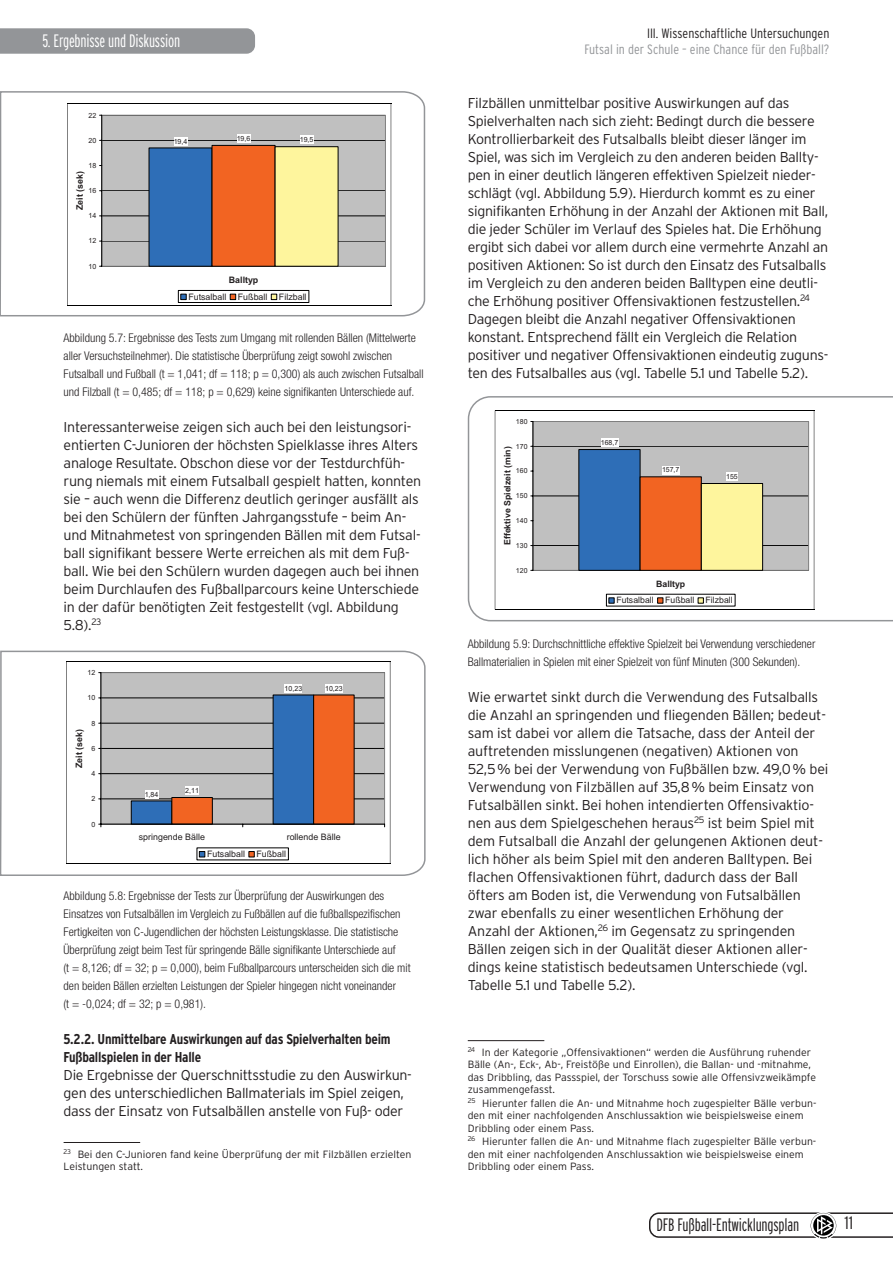
<style>
.page{position:relative;width:893px;height:1263px;background:#fff}
.page>*{position:absolute;margin:0;border:0;box-sizing:border-box;transform-origin:0 0}
.t1{font:300 extra-condensed 18px "Interstate";letter-spacing:-.01em;color:#231f20}
.t2{font:300 extra-condensed 18px "Interstate";letter-spacing:-.01em;color:#fff}
.t3{font:300 condensed 18px "Interstate";color:#231f20}
.t4{font:300 14.25px/18px "Interstate";letter-spacing:-.02em;color:#231f20}
.t5{font:700 condensed 14.25px/18px "Interstate";letter-spacing:-.015em;color:#231f20}
.t6{font:300 condensed 13.5px "Interstate";color:#939598}
.t7{font:300 condensed 13.5px "Interstate";color:#231f20}
.t8{font:300 condensed 12px/18px "Helvetica Neue LT";color:#231f20}
.t9{font:300 10.5px/12.8px "Interstate";color:#231f20}
.t10{font:8.85px "Arial OV DWCGAC+HPITLT";color:#231f20}
.t11{font:8.85px "Arial OV VWCGAC+IXUHID";color:#231f20}
.t12{font:8.85px "Arial OV PVCGAC+TUYEQJ";color:#231f20}
.t13{font:8.85px "Anonymous 581";color:#231f20}
.t14{font:8.85px "Arial OV FWCGAC,Bold+VKYVXT";color:#231f20}
.t15{font:8.85px "Anonymous 590";color:#231f20}
.t16{font:8.7px "Anonymous 590";color:#231f20}
.t17{font:7.05px "Arial OV PVCGAC+TUYEQJ";color:#231f20}
.t18{font:7.05px "Arial OV DWCGAC+HPITLT";letter-spacing:.005em;color:#231f20}
.t19{font:7.05px "Arial OV VWCGAC+IXUHID";letter-spacing:.005em;color:#231f20}
.s1{font-family:"Arial OV XWCGAC,Bold+ZJHGRB"}
.s2{font-family:"Anonymous 582"}
.s3{font-family:"Anonymous 584"}
.s4{font-family:"Arial OV RVCGAC,Bold+ZLVXIS"}
.s5{font-family:"Anonymous 591"}
</style>
<div class="page">
<svg style="left:0;top:91px;width:425px;height:225px"></svg>
<svg style="left:0;top:651px;width:425px;height:225px"></svg>
<hr style="left:64px;top:1142px;width:76px;height:1px;background:#231f20">
<hr style="left:468px;top:1040px;width:76px;height:1px;background:#231f20">
<svg style="left:0;top:28px;width:255px;height:26px;background:#96979a"></svg>
<svg style="left:649px;top:1212px;width:243px;height:27px"></svg>
<svg style="left:468px;top:396px;width:424px;height:225px"></svg>
<p class="t2" style="left:42px;top:34px;width:139px">5. Ergebnisse und Diskussion</p>
<p class="t7" style="left:647px;top:28px;width:184px">III. Wissenschaftliche Untersuchungen</p>
<p class="t6" style="left:584px;top:44px;width:246px">Futsal in der Schule – eine Chance für den Fußball?</p>
<p class="t19" style="left:88px;top:111px;width:9px">22</p>
<p class="t19" style="left:88px;top:136px;width:9px">20</p>
<p class="t19" style="left:88px;top:161px;width:9px">18</p>
<p class="t13" style="left:75px;top:210px;width:41px;rotate:-90deg">Zeit (sek)</p>
<p class="t19" style="left:88px;top:187px;width:9px">16</p>
<p class="t19" style="left:88px;top:212px;width:9px">14</p>
<p class="t19" style="left:88px;top:237px;width:9px">12</p>
<p class="t19" style="left:88px;top:262px;width:9px">10</p>
<p class="t19" style="left:174px;top:137px;width:15px">19,4</p>
<p class="t19" style="left:237px;top:134px;width:15px">19,6</p>
<p class="t19" style="left:300px;top:136px;width:15px">19,5</p>
<p class="t13" style="left:229px;top:274px;width:31px"><span class="s1">B</span>alltyp</p>
<p class="t11" style="left:188px;top:292px;width:40px"><span class="s2">F</span>utsalball</p>
<p class="t11" style="left:238px;top:292px;width:31px"><span class="s2">F</span>ußball</p>
<p class="t11" style="left:279px;top:292px;width:29px"><span class="s2">F</span>ilzball</p>
<p class="t8" style="left:64px;top:330px;width:361px">Abbildung 5.7: Ergebnisse des Tests zum Umgang mit rollenden Bällen (Mittelwerte aller Versuchsteilnehmer). Die statistische Überprüfung zeigt sowohl zwischen Futsalball und Fußball (t = 1,041; df = 118; p = 0,300) als auch zwischen Futsalball und Filzball (t = 0,485; df = 118; p = 0,629) keine signifikanten Unterschiede auf.</p>
<p class="t4" style="left:64px;top:419px;width:359px">Interessanterweise zeigen sich auch bei den leistungsori&shy;entierten C-Junioren der höchsten Spielklasse ihres Alters analoge Resultate. Obschon diese vor der Testdurchfüh&shy;rung niemals mit einem Futsalball gespielt hatten, konnten sie – auch wenn die Differenz deutlich geringer ausfällt als bei den Schülern der fünften Jahrgangsstufe – beim An&shy;und Mitnahmetest von springenden Bällen mit dem Futsal&shy;ball signifikant bessere Werte erreichen als mit dem Fuß&shy;ball. Wie bei den Schülern wurden dagegen auch bei ihnen beim Durchlaufen des Fußballparcours keine Unterschiede in der dafür benötigten Zeit festgestellt (vgl. Abbildung 5.8).<sup>23</sup></p>
<p class="t18" style="left:88px;top:670px;width:9px">12</p>
<p class="t18" style="left:88px;top:695px;width:9px">10</p>
<p class="t18" style="left:92px;top:721px;width:5px">8</p>
<p class="t14" style="left:74px;top:768px;width:41px;rotate:-90deg">Zeit (sek)</p>
<p class="t18" style="left:92px;top:746px;width:5px">6</p>
<p class="t18" style="left:92px;top:771px;width:5px">4</p>
<p class="t18" style="left:92px;top:796px;width:5px">2</p>
<p class="t18" style="left:92px;top:821px;width:5px">0</p>
<p class="t18" style="left:145px;top:791px;width:15px">1,84</p>
<p class="t18" style="left:185px;top:788px;width:15px">2,11</p>
<p class="t18" style="left:284px;top:686px;width:19px">10,23</p>
<p class="t18" style="left:325px;top:686px;width:19px">10,23</p>
<p class="t10" style="left:139px;top:834px;width:68px">springende <span class="s3">B</span>älle</p>
<p class="t10" style="left:287px;top:834px;width:55px">rollende <span class="s3">B</span>älle</p>
<p class="t10" style="left:207px;top:851px;width:40px"><span class="s3">F</span>utsalball</p>
<p class="t10" style="left:256px;top:851px;width:31px"><span class="s3">F</span>ußball</p>
<p class="t8" style="left:64px;top:888px;width:348px">Abbildung 5.8: Ergebnisse der Tests zur Überprüfung der Auswirkungen des Einsatzes von Futsalbällen im Vergleich zu Fußbällen auf die fußballspezifischen Fertigkeiten von C-Jugendlichen der höchsten Leistungsklasse. Die statistische Überprüfung zeigt beim Test für springende Bälle signifikante Unterschiede auf<br>(t = 8,126; df = 32; p = 0,000), beim Fußballparcours unterscheiden sich die mit den beiden Bällen erzielten Leistungen der Spieler hingegen nicht voneinander<br>(t = -0,024; df = 32; p = 0,981).</p>
<p class="t5" style="left:64px;top:1031px;width:328px">5.2.2. Unmittelbare Auswirkungen auf das Spielverhalten beim<br>Fußballspielen in der Halle</p>
<p class="t4" style="left:64px;top:1067px;width:350px">Die Ergebnisse der Querschnittsstudie zu den Auswirkun&shy;gen des unterschiedlichen Ballmaterials im Spiel zeigen, dass der Einsatz von Futsalbällen anstelle von Fuß- oder</p>
<p class="t9" style="left:64px;top:1148px;width:349px"><sup>23</sup> Bei den C-Junioren fand keine Überprüfung der mit Filzbällen erzielten<br>Leistungen statt.</p>
<p class="t4" style="left:468px;top:95px;width:362px">Filzbällen unmittelbar positive Auswirkungen auf das Spielverhalten nach sich zieht: Bedingt durch die bessere Kontrollierbarkeit des Futsalballs bleibt dieser länger im Spiel, was sich im Vergleich zu den anderen beiden Ballty&shy;pen in einer deutlich längeren effektiven Spielzeit nieder&shy;schlägt (vgl. Abbildung 5.9). Hierdurch kommt es zu einer signifikanten Erhöhung in der Anzahl der Aktionen mit Ball, die jeder Schüler im Verlauf des Spieles hat. Die Erhöhung ergibt sich dabei vor allem durch eine vermehrte Anzahl an positiven Aktionen: So ist durch den Einsatz des Futsalballs im Vergleich zu den anderen beiden Balltypen eine deutli&shy;che Erhöhung positiver Offensivaktionen festzustellen.<sup>24<br></sup>Dagegen bleibt die Anzahl negativer Offensivaktionen konstant. Entsprechend fällt ein Vergleich die Relation positiver und negativer Offensivaktionen eindeutig zuguns&shy;ten des Futsalballes aus (vgl. Tabelle 5.1 und Tabelle 5.2).</p>
<p class="t17" style="left:516px;top:417px;width:13px">180</p>
<p class="t17" style="left:516px;top:442px;width:13px">170</p>
<p class="t16" style="left:502px;top:545px;width:100px;rotate:-90deg"><span class="s4">E</span>ffektive Spielzeit (min)</p>
<p class="t17" style="left:516px;top:467px;width:13px">160</p>
<p class="t17" style="left:516px;top:492px;width:13px">150</p>
<p class="t17" style="left:516px;top:517px;width:13px">140</p>
<p class="t17" style="left:516px;top:541px;width:13px">130</p>
<p class="t17" style="left:516px;top:566px;width:13px">120</p>
<p class="t17" style="left:600px;top:439px;width:19px">168,7</p>
<p class="t17" style="left:662px;top:466px;width:19px">157,7</p>
<p class="t15" style="left:656px;top:578px;width:31px"><span class="s4">B</span>alltyp</p>
<p class="t17" style="left:726px;top:473px;width:13px">155</p>
<p class="t12" style="left:616px;top:595px;width:39px"><span class="s5">F</span>utsalball</p>
<p class="t12" style="left:665px;top:595px;width:31px"><span class="s5">F</span>ußball</p>
<p class="t12" style="left:705px;top:595px;width:29px"><span class="s5">F</span>ilzball</p>
<p class="t8" style="left:468px;top:636px;width:349px">Abbildung 5.9: Durchschnittliche effektive Spielzeit bei Verwendung verschiedener<br>Ballmaterialien in Spielen mit einer Spielzeit von fünf Minuten (300 Sekunden).</p>
<p class="t4" style="left:468px;top:689px;width:362px">Wie erwartet sinkt durch die Verwendung des Futsalballs die Anzahl an springenden und fliegenden Bällen; bedeut&shy;sam ist dabei vor allem die Tatsache, dass der Anteil der auftretenden misslungenen (negativen) Aktionen von 52,5% bei der Verwendung von Fußbällen bzw. 49,0% bei Verwendung von Filzbällen auf 35,8% beim Einsatz von Futsalbällen sinkt. Bei hohen intendierten Offensivaktio&shy;nen aus dem Spielgeschehen heraus<sup>25</sup> ist beim Spiel mit dem Futsalball die Anzahl der gelungenen Aktionen deut&shy;lich höher als beim Spiel mit den anderen Balltypen. Bei flachen Offensivaktionen führt, dadurch dass der Ball öfters am Boden ist, die Verwendung von Futsalbällen zwar ebenfalls zu einer wesentlichen Erhöhung der Anzahl der Aktionen,<sup>26</sup> im Gegensatz zu springenden Bällen zeigen sich in der Qualität dieser Aktionen aller&shy;dings keine statistisch bedeutsamen Unterschiede (vgl.<br>Tabelle 5.1 und Tabelle 5.2).</p>
<p class="t9" style="left:468px;top:1046px;width:350px"><sup>24</sup> In der Kategorie „Offensivaktionen“ werden die Ausführung ruhender Bälle (An-, Eck-, Ab-, Freistöße und Einrollen), die Ballan- und -mitnahme, das Dribbling, das Passspiel, der Torschuss sowie alle Offensivzweikämpfe zusammengefasst.<br><sup>25</sup> Hierunter fallen die An- und Mitnahme hoch zugespielter Bälle verbun&shy;den mit einer nachfolgenden Anschlussaktion wie beispielsweise einem Dribbling oder einem Pass.<br><sup>26</sup> Hierunter fallen die An- und Mitnahme flach zugespielter Bälle verbun&shy;den mit einer nachfolgenden Anschlussaktion wie beispielsweise einem Dribbling oder einem Pass.</p>
<p class="t1" style="left:656px;top:1218px;width:144px">DFB Fußball-Entwicklungsplan</p>
<p class="t3" style="left:844px;top:1216px;width:10px">11</p>
</div>
